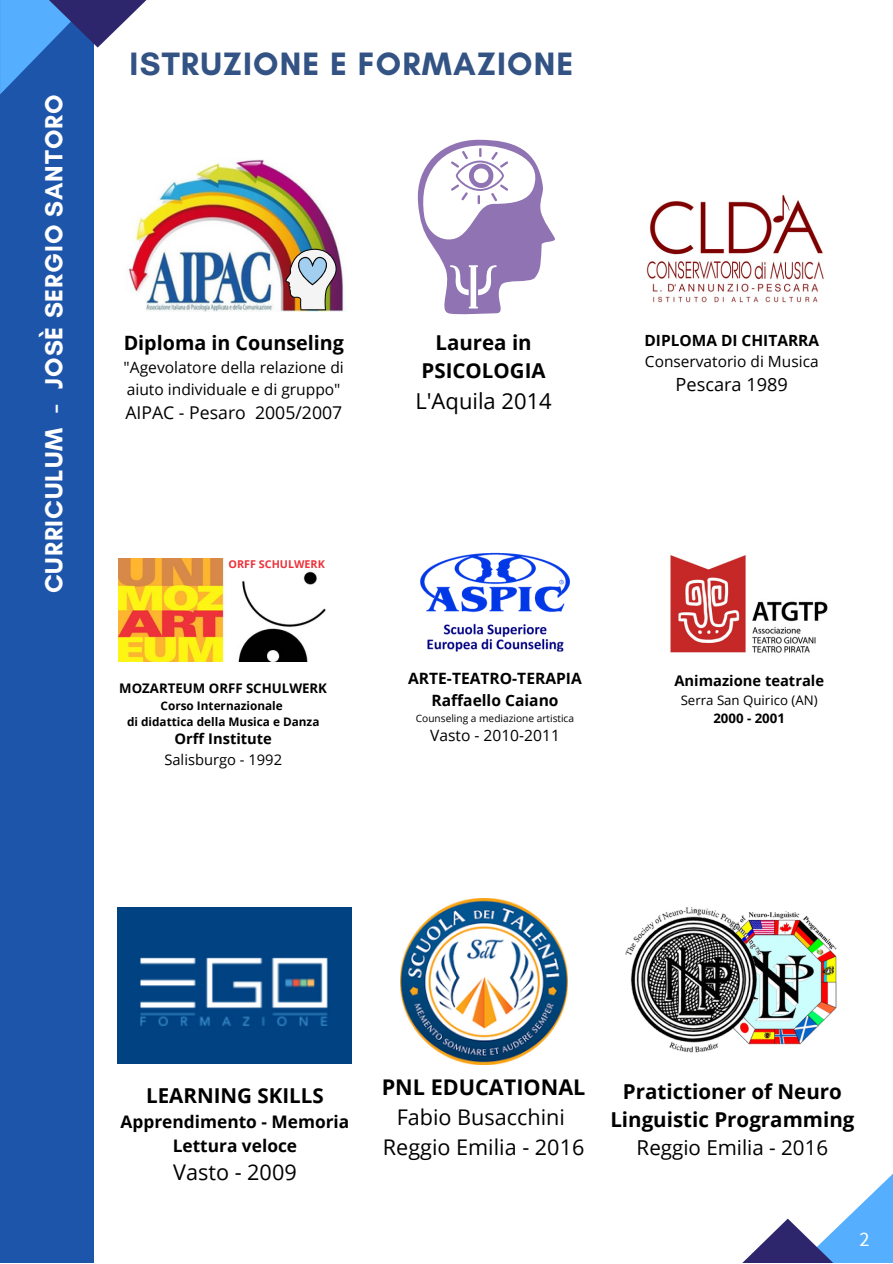
<style>
.page{position:relative;width:893px;height:1264px;background:#fff}
.page>*{position:absolute;margin:0;border:0;box-sizing:border-box;transform-origin:0 0}
.t1{font:700 33px "Glacial Indifference";letter-spacing:.035em;color:#335384}
.t2{font:700 25.2px "Glacial Indifference";letter-spacing:.035em;color:#fff}
.t3{font:22.05px "Open Sans";color:#000}
.t4{font:21.6px/30px "Open Sans";color:#000;text-align:center}
.t5{font:700 21.6px "Open Sans";color:#000}
.t6{font:700 20.55px/28px "Open Sans";color:#000;text-align:center}
.t7{font:20.55px "Open Sans";color:#000}
.t8{font:20.4px "Source Sans Pro";color:#fff}
.t9{font:700 19.8px "Open Sans";color:#000}
.t10{font:18.15px "Open Sans";color:#000}
.t11{font:17.7px "Open Sans";color:#000}
.t12{font:700 17.25px/23.5px "Open Sans";color:#000;text-align:center}
.t13{font:15.6px/21.8px "Open Sans";color:#000}
.t14{font:700 15.6px/21.6px "Open Sans";color:#000;text-align:center}
.t15{font:15.45px "Open Sans";color:#000}
.t16{font:700 15.45px "Open Sans";color:#000}
.t17{font:700 14.7px "Open Sans";color:#000}
.t18{font:14.7px "Open Sans";color:#000}
.t19{font:700 13.2px "Open Sans";color:#000}
.t20{font:13.2px "Open Sans";color:#000}
.t21{font:700 11.7px/16px "Open Sans";color:#000;text-align:center}
.t22{font:700 10.8px "Open Sans";color:#ed323b}
.t23{font:10.2px "Open Sans";color:#000}
</style>
<div class="page">
<div style="left:0;top:0;width:94px;height:1262px;background:#1d55ab"></div>
<img style="left:128px;top:159px;width:218px;height:153px">
<svg style="left:285px;top:249px;width:52px;height:61px"></svg>
<svg style="left:417px;top:140px;width:138px;height:175px"></svg>
<img style="left:765px;top:911px;width:72px;height:134px">
<img style="left:625px;top:907px;width:140px;height:146px">
<img style="left:400px;top:898px;width:167px;height:166px">
<img style="left:117px;top:907px;width:234px;height:156px">
<img style="left:646px;top:195px;width:178px;height:108px">
<img style="left:670px;top:555px;width:158px;height:98px">
<img style="left:420px;top:553px;width:150px;height:99px">
<img style="left:119px;top:558px;width:207px;height:104px">
<svg style="left:0;top:0;width:147px;height:94px"></svg>
<svg style="left:743px;top:1174px;width:149px;height:88px"></svg>
<p class="t2" style="left:39px;top:593px;width:500px;rotate:-90deg">CURRICULUM - JOSÈ SERGIO SANTORO</p>
<h1 class="t1" style="left:129px;top:44px;width:445px">ISTRUZIONE E FORMAZIONE</h1>
<p class="t9" style="left:124px;top:329px;width:222px">Diploma in Counseling</p>
<p class="t13" style="left:124px;top:356px;width:222px">"Agevolatore della relazione di aiuto individuale e di gruppo"</p>
<p class="t11" style="left:125px;top:400px;width:218px">AIPAC - Pesaro 2005/2007</p>
<p class="t22" style="left:228px;top:556px;width:98px">ORFF SCHULWERK</p>
<p class="t19" style="left:119px;top:679px;width:209px">MOZARTEUM ORFF SCHULWERK</p>
<p class="t21" style="left:127px;top:697px;width:194px">Corso Internazionale<br>di didattica della Musica e Danza</p>
<p class="t17" style="left:174px;top:728px;width:99px">Orff Institute</p>
<p class="t18" style="left:164px;top:749px;width:119px">Salisburgo - 1992</p>
<p class="t6" style="left:421px;top:328px;width:125px">Laurea in<br>PSICOLOGIA</p>
<p class="t3" style="left:415px;top:385px;width:138px">L'Aquila 2014</p>
<p class="t14" style="left:408px;top:667px;width:175px">ARTE-TEATRO-TERAPIA<br>Raffaello Caiano</p>
<p class="t23" style="left:416px;top:711px;width:160px">Counseling a mediazione artistica</p>
<p class="t13" style="left:430px;top:724px;width:131px">Vasto - 2010-2011</p>
<p class="t16" style="left:644px;top:329px;width:176px">DIPLOMA DI CHITARRA</p>
<p class="t15" style="left:645px;top:350px;width:175px">Conservatorio di Musica</p>
<p class="t10" style="left:675px;top:371px;width:114px">Pescara 1989</p>
<p class="t17" style="left:674px;top:670px;width:151px">Animazione teatrale</p>
<p class="t20" style="left:680px;top:690px;width:138px">Serra San Quirico (AN)</p>
<p class="t19" style="left:713px;top:709px;width:73px">2000 - 2001</p>
<p class="t6" style="left:146px;top:1081px;width:179px">LEARNING SKILLS</p>
<p class="t12" style="left:121px;top:1109px;width:230px">Apprendimento - Memoria<br>Lettura veloce</p>
<p class="t4" style="left:173px;top:1156px;width:125px">Vasto - 2009</p>
<p class="t5" style="left:381px;top:1071px;width:205px">PNL EDUCATIONAL</p>
<p class="t4" style="left:383px;top:1101px;width:203px">Fabio Busacchini<br>Reggio Emilia - 2016</p>
<p class="t6" style="left:610px;top:1076px;width:245px">Pratictioner of Neuro<br>Linguistic Programming</p>
<p class="t7" style="left:636px;top:1133px;width:193px">Reggio Emilia - 2016</p>
<p class="t8" style="left:859px;top:1225px;width:12px">2</p>
</div>
